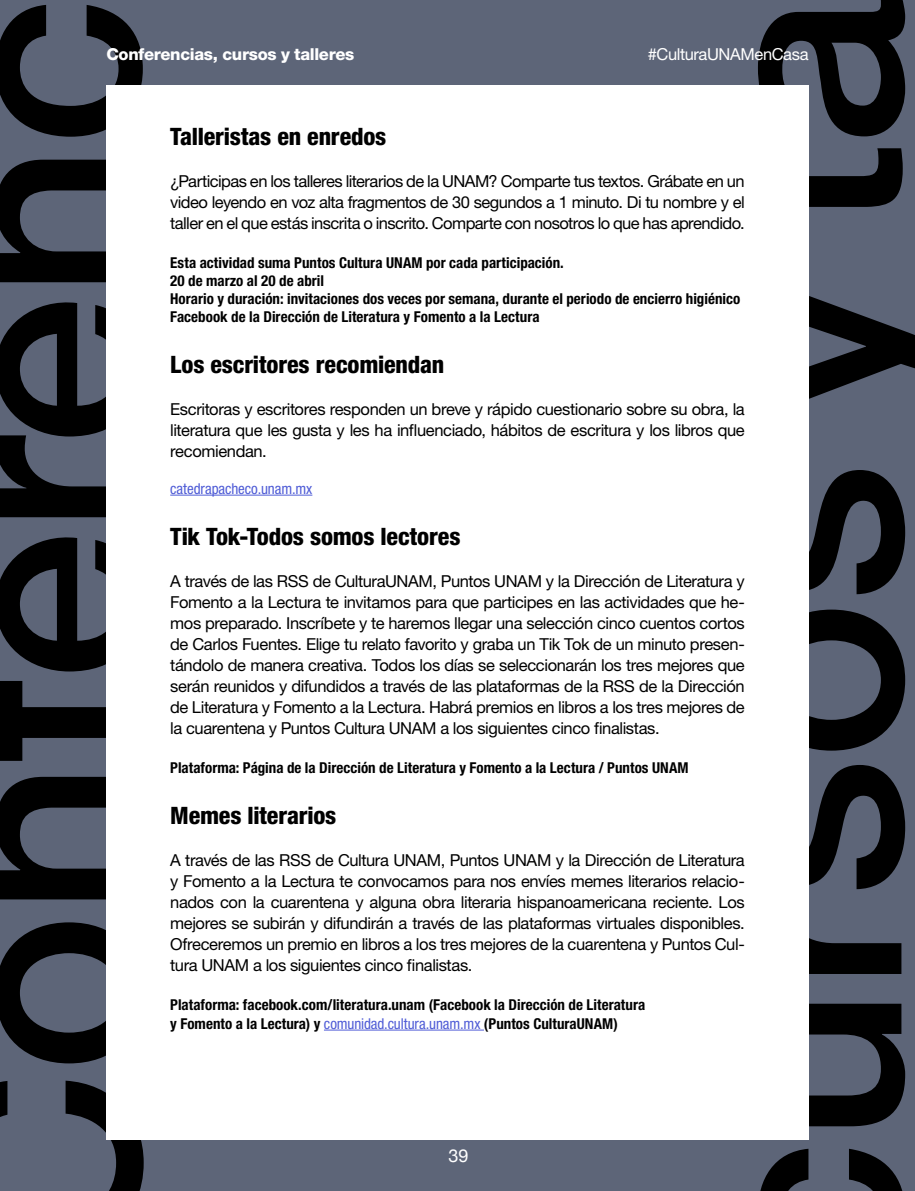
<style>
.page{position:relative;width:915px;height:1191px;background:#fff}
.page>*{position:absolute;margin:0;border:0;box-sizing:border-box;transform-origin:0 0}
.t1{font:500 270px "Helvetica Neue LT Pro";letter-spacing:-.01em;color:#000}
.t2{font:800 condensed 24px "Helvetica Neue LT Pro";letter-spacing:-.005em;color:#000}
.t3{font:18px "Helvetica Neue";color:#fff}
.t4{font:16.5px/21px "Helvetica Neue LT Pro";letter-spacing:-.025em;color:#000;text-align:justify}
.t5{font:800 16.5px "Helvetica Neue LT Pro";letter-spacing:-.02em;color:#fff}
.t6{font:16.5px "Helvetica Neue LT Pro";letter-spacing:-.025em;color:#fff}
.t7{font:700 condensed 15px/18px "Helvetica Neue LT Pro";color:#000}
.t8{font:condensed 15px "Helvetica Neue LT Pro";letter-spacing:-.005em;color:#4f5cd6}
.s1{font-weight:400;color:#4f5cd6}
</style>
<div class="page">
<div style="left:0;top:0;width:914px;height:1191px;background:#5d6578"></div>
<div style="left:106px;top:85px;width:702px;height:1055px;background:#fff"></div>
<hr style="left:170px;top:495px;width:142px;height:1px;background:#4f5cd6">
<hr style="left:324px;top:1029px;width:160px;height:1px;background:#4f5cd6">
<h1 class="t1" style="left:-118px;top:1265px;width:1271px;rotate:-90deg">Conferenc</h1>
<h1 class="t1" style="left:644px;top:1142px;width:1149px;rotate:-90deg">ursos y ta</h1>
<p class="t5" style="left:106px;top:44px;width:249px">Conferencias, cursos y talleres</p>
<p class="t6" style="left:647px;top:44px;width:162px">#CulturaUNAMenCasa</p>
<h2 class="t2" style="left:170px;top:121px;width:218px">Talleristas en enredos</h2>
<p class="t4" style="left:170px;top:170px;width:576px">¿Participas en los talleres literarios de la UNAM? Comparte tus textos. Grábate en un video leyendo en voz alta fragmentos de 30 segundos a 1 minuto. Di tu nombre y el taller en el que estás inscrita o inscrito. Comparte con nosotros lo que has aprendido.</p>
<p class="t7" style="left:170px;top:253px;width:571px">Esta actividad suma Puntos Cultura UNAM por cada participación.<br>20 de marzo al 20 de abril<br>Horario y duración: invitaciones dos veces por semana, durante el periodo de encierro higiénico Facebook de la Dirección de Literatura y Fomento a la Lectura</p>
<h2 class="t2" style="left:170px;top:349px;width:275px">Los escritores recomiendan</h2>
<p class="t4" style="left:170px;top:398px;width:576px">Escritoras y escritores responden un breve y rápido cuestionario sobre su obra, la literatura que les gusta y les ha influenciado, hábitos de escritura y los libros que recomiendan.</p>
<p class="t8" style="left:170px;top:479px;width:144px">catedrapacheco.unam.mx</p>
<h2 class="t2" style="left:170px;top:521px;width:291px">Tik Tok-Todos somos lectores</h2>
<p class="t4" style="left:170px;top:570px;width:576px">A través de las RSS de CulturaUNAM, Puntos UNAM y la Dirección de Literatura y Fomento a la Lectura te invitamos para que participes en las actividades que he&shy;mos preparado. Inscríbete y te haremos llegar una selección cinco cuentos cortos de Carlos Fuentes. Elige tu relato favorito y graba un Tik Tok de un minuto presen&shy;tándolo de manera creativa. Todos los días se seleccionarán los tres mejores que serán reunidos y difundidos a través de las plataformas de la RSS de la Dirección de Literatura y Fomento a la Lectura. Habrá premios en libros a los tres mejores de la cuarentena y Puntos Cultura UNAM a los siguientes cinco finalistas.</p>
<p class="t7" style="left:170px;top:758px;width:519px">Plataforma: Página de la Dirección de Literatura y Fomento a la Lectura / Puntos UNAM</p>
<h2 class="t2" style="left:170px;top:800px;width:168px">Memes literarios</h2>
<p class="t4" style="left:170px;top:849px;width:576px">A través de las RSS de Cultura UNAM, Puntos UNAM y la Dirección de Literatura y Fomento a la Lectura te convocamos para nos envíes memes literarios relacio&shy;nados con la cuarentena y alguna obra literaria hispanoamericana reciente. Los mejores se subirán y difundirán a través de las plataformas virtuales disponibles.<br>Ofreceremos un premio en libros a los tres mejores de la cuarentena y Puntos Cul&shy;tura UNAM a los siguientes cinco finalistas.</p>
<p class="t7" style="left:170px;top:995px;width:476px;line-height:18.8px">Plataforma: facebook.com/literatura.unam (Facebook la Dirección de Literatura y Fomento a la Lectura) y <span class="s1">comunidad.cultura.unam.mx</span> (Puntos CulturaUNAM)</p>
<p class="t3" style="left:448px;top:1143px;width:21px">39</p>
</div>
